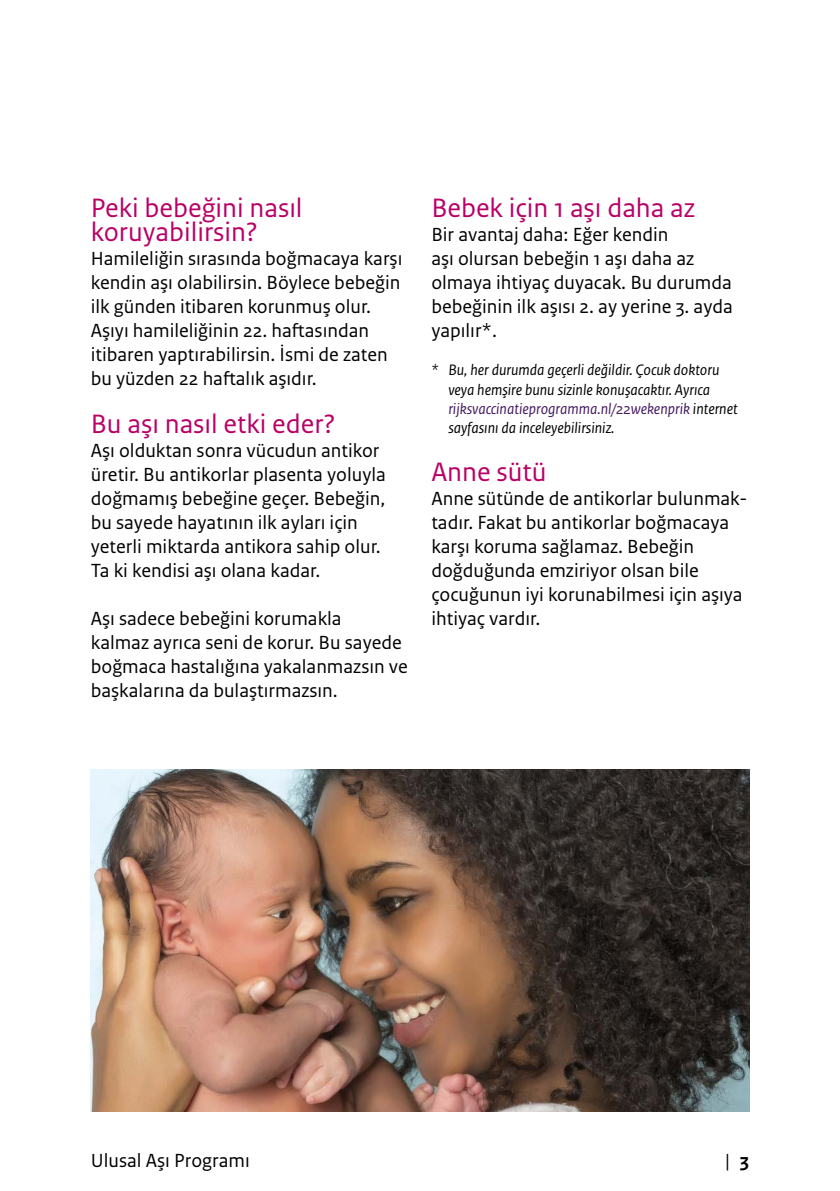
<style>
.page{position:relative;width:840px;height:1191px;background:#fff}
.page>*{position:absolute;margin:0;border:0;box-sizing:border-box;transform-origin:0 0}
.H2_Paragraafkop{font:28px "Rijksoverheid Sans Text";color:#b90066}
.P_Broodtekst-sans{font:28px/24px "Rijksoverheid Sans Text";color:#b90066}
.P_Broodtekst-sans-2{font:20px/24px "Rijksoverheid Sans Text";color:#000}
.Punt{font:italic 16px/19.2px "Rijksoverheid Sans Text";color:#000}
.s1{color:#44195e}
.s2{font-weight:700}
</style>
<div class="page">
<img style="left:91px;top:769px;width:657px;height:342px">
<p class="P_Broodtekst-sans" style="left:91px;top:196px;width:213px">Peki bebeğini nasıl koruyabilirsin?</p>
<p class="P_Broodtekst-sans-2" style="left:91px;top:247px;width:313px">Hamileliğin sırasında boğmacaya karşı kendin aşı olabilirsin. Böylece bebeğin ilk günden itibaren korunmuş olur.<br>Aşıyı hamileliğinin 22. haftasından itibaren yaptırabilirsin. İsmi de zaten bu yüzden 22 haftalık aşıdır.</p>
<h2 class="H2_Paragraafkop" style="left:91px;top:408px;width:246px">Bu aşı nasıl etki eder?</h2>
<p class="P_Broodtekst-sans-2" style="left:91px;top:439px;width:296px">Aşı olduktan sonra vücudun antikor üretir. Bu antikorlar plasenta yoluyla doğmamış bebeğine geçer. Bebeğin, bu sayede hayatının ilk ayları için yeterli miktarda antikora sahip olur.<br>Ta ki kendisi aşı olana kadar.</p>
<p class="P_Broodtekst-sans-2" style="left:91px;top:607px;width:318px">Aşı sadece bebeğini korumakla<br>kalmaz ayrıca seni de korur. Bu sayede boğmaca hastalığına yakalanmazsın ve başkalarına da bulaştırmazsın.</p>
<h2 class="H2_Paragraafkop" style="left:431px;top:192px;width:265px">Bebek için 1 aşı daha az</h2>
<p class="P_Broodtekst-sans-2" style="left:431px;top:223px;width:303px">Bir avantaj daha: Eğer kendin<br>aşı olursan bebeğin 1 aşı daha az olmaya ihtiyaç duyacak. Bu durumda bebeğinin ilk aşısı 2. ay yerine 3. ayda yapılır*.</p>
<p class="Punt" style="left:448px;top:361px;width:290px;text-indent:-17px">* Bu, her durumda geçerli değildir. Çocuk doktoru veya hemşire bunu sizinle konuşacaktır. Ayrıca <span class="s1">rijksvaccinatieprogramma.nl/22wekenprik</span> internet sayfasını da inceleyebilirsiniz.</p>
<h2 class="H2_Paragraafkop" style="left:431px;top:456px;width:117px">Anne sütü</h2>
<p class="P_Broodtekst-sans-2" style="left:431px;top:487px;width:317px">Anne sütünde de antikorlar bulunmak&shy;tadır. Fakat bu antikorlar boğmacaya karşı koruma sağlamaz. Bebeğin doğduğunda emziriyor olsan bile çocuğunun iyi korunabilmesi için aşıya ihtiyaç vardır.</p>
<p class="P_Broodtekst-sans-2" style="left:91px;top:1149px;width:160px">Ulusal Aşı Programı</p>
<p class="P_Broodtekst-sans-2" style="left:724px;top:1149px;width:26px">| <span class="s2">3</span></p>
</div>
